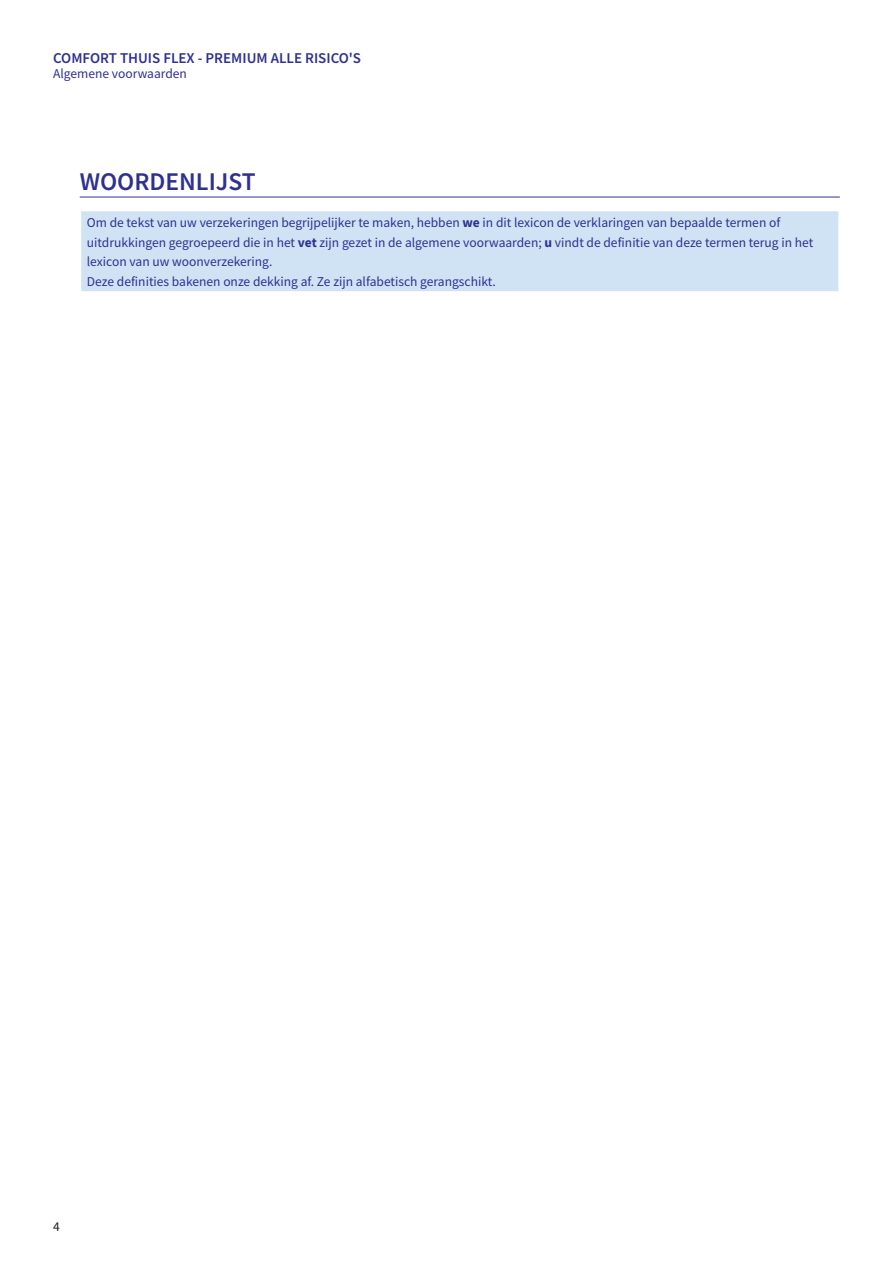
<style>
.page{position:relative;width:893px;height:1263px;background:#fff}
.page>*{position:absolute;margin:0;border:0;box-sizing:border-box;transform-origin:0 0}
.t1{font:600 25.5px "Source Sans Pro";color:#2e3092}
.t2{font:600 15px "Source Sans Pro";color:#2e3092}
.t3{font:13.5px/19.5px "Source Sans Pro";color:#2e3092}
.t4{font:13.5px "Source Sans Pro";color:#231f20}
.s1{font-weight:700}
</style>
<div class="page">
<hr style="left:80px;top:197px;width:760px;height:1px;background:#2e3092">
<div style="left:80px;top:211px;width:759px;height:81px;background:#cfe3f4"></div>
<hr style="left:80px;top:211px;width:1px;height:80px;background:#fff">
<hr style="left:838px;top:211px;width:2px;height:80px;background:#fff">
<hr style="left:80px;top:291px;width:760px;height:2px;background:#fff">
<p class="t2" style="left:53px;top:49px;width:309px">COMFORT THUIS FLEX - PREMIUM ALLE RISICO'S</p>
<p class="t3" style="left:53px;top:64px;width:135px">Algemene voorwaarden</p>
<h1 class="t1" style="left:80px;top:165px;width:178px">WOORDENLIJST</h1>
<p class="t3" style="left:87px;top:213px;width:728px">Om de tekst van uw verzekeringen begrijpelijker te maken, hebben <span class="s1">we</span> in dit lexicon de verklaringen van bepaalde termen of uitdrukkingen gegroepeerd die in het <span class="s1">vet</span> zijn gezet in de algemene voorwaarden; <span class="s1">u</span> vindt de definitie van deze termen terug in het lexicon van uw woonverzekering.<br>Deze definities bakenen onze dekking af. Ze zijn alfabetisch gerangschikt.</p>
<p class="t4" style="left:53px;top:1218px;width:8px">4</p>
</div>
